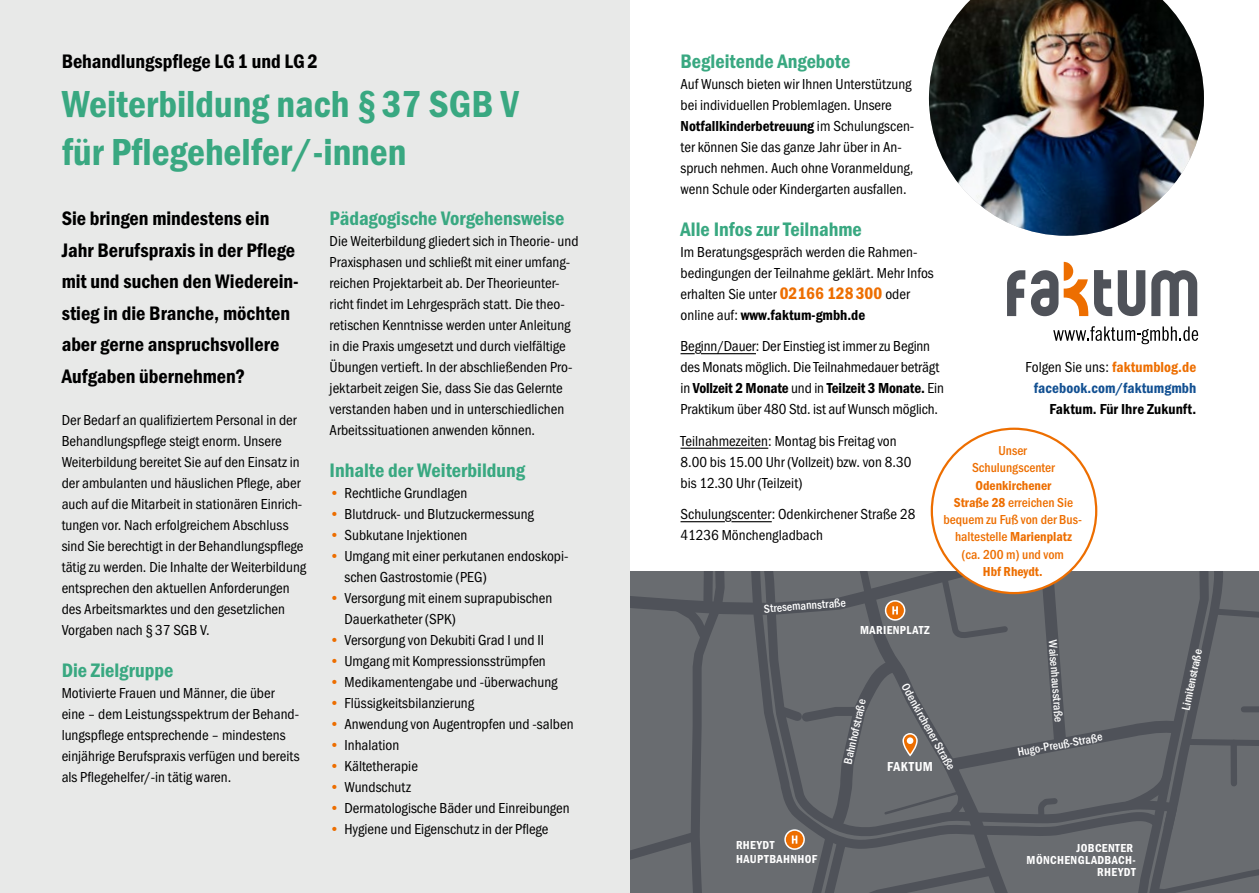
<style>
.page{position:relative;width:1259px;height:893px;background:#fff}
.page>*{position:absolute;margin:0;border:0;box-sizing:border-box;transform-origin:0 0}
.t1{font:39px/48.8px "Franklin Gothic URW Con Dem";color:#39a881}
.t2{font:20.25px/31.5px "Franklin Gothic URW Con Dem";color:#000}
.t3{font:20.25px "Franklin Gothic URW Con Dem";color:#39a881}
.t4{font:15px/21px "Franklin Gothic URW Con Boo";color:#000}
.t5{font:15px "Franklin Gothic URW Con Dem";color:#000}
.t6{font:15px "Franklin Gothic URW Con Dem";letter-spacing:.005em;color:#125092}
.t7{font:500 13.5px/17.2px "Franklin Gothic URW Con";color:#ed6e00;text-align:center}
.t8{font:13.5px "Franklin Gothic URW Con Dem";color:#ed6e00}
.t9{font:13.5px "Franklin Gothic URW Con Dem";letter-spacing:.03em;color:#fff}
.t10{font:500 12px "Franklin Gothic URW Con";color:#fff}
.t11{font:12px/12px "Franklin Gothic URW Con Dem";letter-spacing:.03em;color:#fff}
.s1{font-family:"Franklin Gothic URW Con Dem";color:#ed6e00}
.s2{font-family:"Franklin Gothic URW Con Boo"}
.s3{font-family:"Franklin Gothic URW Con Dem";font-size:17.25px;color:#ed6e00}
.s4{font-family:"Franklin Gothic URW Con Dem";font-weight:400}
</style>
<div class="page">
<svg style="left:629px;top:572px;width:630px;height:321px;background:#64676b"></svg>
<div style="left:0;top:0;width:629px;height:893px;background:#e8e9e8"></div>
<svg style="left:680px;top:353px;width:14px;height:1px"></svg>
<hr style="left:701px;top:353px;width:55px;height:1px;background:#000">
<hr style="left:680px;top:448px;width:88px;height:1px;background:#000">
<hr style="left:680px;top:521px;width:45px;height:1px;background:#000">
<hr style="left:731px;top:521px;width:41px;height:1px;background:#000">
<svg style="left:1007px;top:270px;width:18px;height:46px"></svg>
<svg style="left:1151px;top:270px;width:46px;height:46px"></svg>
<svg style="left:1094px;top:270px;width:51px;height:46px"></svg>
<svg style="left:1031px;top:262px;width:57px;height:54px"></svg>
<svg style="left:1053px;top:326px;width:145px;height:18px"></svg>
<div style="left:932px;top:429px;width:164px;height:164px;background:#fff;border-radius:50%"></div>
<img style="left:929px;top:0;width:275px;height:236px">
<h2 class="t2" style="left:62px;top:44px;width:257px">Behandlungspflege LG1 und LG2</h2>
<h1 class="t1" style="left:62px;top:77px;width:458px">Weiterbildung nach §37 SGB V für Pflegehelfer/-innen</h1>
<h2 class="t2" style="left:62px;top:202px;width:238px">Sie bringen mindestens ein<br>Jahr Berufspraxis in der Pflege mit und suchen den Wiederein&shy;stieg in die Branche, möchten aber gerne anspruchsvollere<br>Aufgaben übernehmen?</h2>
<p class="t4" style="left:62px;top:409px;width:246px">Der Bedarf an qualifiziertem Personal in der Behandlungspflege steigt enorm. Unsere Weiterbildung bereitet Sie auf den Einsatz in der ambulanten und häuslichen Pflege, aber auch auf die Mitarbeit in stationären Einrich&shy;tungen vor. Nach erfolgreichem Abschluss sind Sie berechtigt in der Behandlungspflege tätig zu werden. Die Inhalte der Weiterbildung entsprechen den aktuellen Anforderungen des Arbeitsmarktes und den gesetzlichen Vorgaben nach §37 SGB V.</p>
<h2 class="t3" style="left:62px;top:656px;width:113px">Die Zielgruppe</h2>
<p class="t4" style="left:62px;top:682px;width:239px">Motivierte Frauen und Männer, die über eine – dem Leistungsspektrum der Behand&shy;lungspflege entsprechende – mindestens einjährige Berufspraxis verfügen und bereits als Pflegehelfer/-in tätig waren.</p>
<h2 class="t3" style="left:330px;top:205px;width:236px">Pädagogische Vorgehensweise</h2>
<p class="t4" style="left:330px;top:231px;width:250px">Die Weiterbildung gliedert sich in Theorie- und Praxisphasen und schließt mit einer umfang&shy;reichen Projektarbeit ab. Der Theorieunter&shy;richt findet im Lehrgespräch statt. Die theo&shy;retischen Kenntnisse werden unter Anleitung in die Praxis umgesetzt und durch vielfältige Übungen vertieft. In der abschließenden Pro&shy;jektarbeit zeigen Sie, dass Sie das Gelernte verstanden haben und in unterschiedlichen Arbeitssituationen anwenden können.</p>
<h2 class="t3" style="left:330px;top:457px;width:197px">Inhalte der Weiterbildung</h2>
<p class="t4" style="left:330px;top:483px;width:139px"><span class="s1">•</span> Rechtliche Grundlagen</p>
<p class="t4" style="left:330px;top:504px;width:206px"><span class="s1">•</span> Blutdruck- und Blutzuckermessung</p>
<p class="t4" style="left:330px;top:525px;width:139px"><span class="s1">•</span> Subkutane Injektionen</p>
<p class="t4" style="left:344px;top:546px;width:225px;text-indent:-15px"><span class="s1">•</span> Umgang mit einer perkutanen endoskopi&shy;schen Gastrostomie (PEG)</p>
<p class="t4" style="left:344px;top:588px;width:209px;text-indent:-15px"><span class="s1">•</span> Versorgung mit einem suprapubischen<br>Dauerkatheter (SPK)</p>
<p class="t4" style="left:330px;top:630px;width:216px"><span class="s1">•</span> Versorgung von Dekubiti Grad I und II</p>
<p class="t4" style="left:330px;top:651px;width:218px"><span class="s1">•</span> Umgang mit Kompressionsstrümpfen</p>
<p class="t4" style="left:330px;top:672px;width:229px"><span class="s1">•</span> Medikamentengabe und -überwachung</p>
<p class="t4" style="left:330px;top:693px;width:146px"><span class="s1">•</span> Flüssigkeitsbilanzierung</p>
<p class="t4" style="left:330px;top:714px;width:245px"><span class="s1">•</span> Anwendung von Augentropfen und -salben</p>
<p class="t4" style="left:330px;top:735px;width:71px"><span class="s1">•</span> Inhalation</p>
<p class="t4" style="left:330px;top:756px;width:90px"><span class="s1">•</span> Kältetherapie</p>
<p class="t4" style="left:330px;top:777px;width:83px"><span class="s1">•</span> Wundschutz</p>
<p class="t4" style="left:330px;top:798px;width:242px"><span class="s1">•</span> Dermatologische Bäder und Einreibungen</p>
<p class="t4" style="left:330px;top:819px;width:220px"><span class="s1">•</span> Hygiene und Eigenschutz in der Pflege</p>
<h2 class="t3" style="left:680px;top:47px;width:171px">Begleitende Angebote</h2>
<p class="t4" style="left:680px;top:73px;width:233px">Auf Wunsch bieten wir Ihnen Unterstützung bei individuellen Problemlagen. Unsere</p>
<p class="t5" style="left:680px;top:116px;width:235px">Notfallkinderbetreuung <span class="s2">im Schulungscen-</span></p>
<p class="t4" style="left:680px;top:136px;width:234px">ter können Sie das ganze Jahr über in An&shy;spruch nehmen. Auch ohne Voranmeldung, wenn Schule oder Kindergarten ausfallen.</p>
<h2 class="t3" style="left:680px;top:215px;width:183px">Alle Infos zur Teilnahme</h2>
<p class="t4" style="left:680px;top:241px;width:255px">Im Beratungsgespräch werden die Rahmen&shy;bedingungen der Teilnahme geklärt. Mehr Infos erhalten Sie unter <span class="s3">02166 128300</span> oder</p>
<p class="t5" style="left:680px;top:305px;width:186px"><span class="s2">online auf:</span> www.faktum-gmbh.de</p>
<p class="t4" style="left:680px;top:336px;width:260px">Beginn/Dauer: Der Einstieg ist immer zu Beginn des Monats möglich. Die Teilnahmedauer beträgt</p>
<p class="t5" style="left:680px;top:378px;width:265px"><span class="s2">in</span> Vollzeit 2 Monate <span class="s2">und in</span> Teilzeit 3 Monate. <span class="s2">Ein</span></p>
<p class="t4" style="left:680px;top:393px;width:259px;line-height:31.5px">Praktikum über 480 Std. ist auf Wunsch möglich.<br>Teilnahmezeiten: Montag bis Freitag von</p>
<p class="t4" style="left:680px;top:451px;width:232px">8.00 bis 15.00 Uhr (Vollzeit) bzw. von 8.30 bis 12.30 Uhr (Teilzeit)</p>
<p class="t4" style="left:680px;top:504px;width:236px">Schulungscenter: Odenkirchener Straße 28<br>41236 Mönchengladbach</p>
<p class="t4" style="left:1025px;top:357px;width:172px">Folgen Sie uns: <span class="s1">faktumblog.de</span></p>
<p class="t6" style="left:1034px;top:378px;width:164px">facebook.com/faktumgmbh</p>
<p class="t5" style="left:1049px;top:399px;width:148px">Faktum. Für Ihre Zukunft.</p>
<p class="t7" style="left:972px;top:441px;width:84px">Unser<br>Schulungscenter</p>
<p class="t8" style="left:975px;top:476px;width:77px">Odenkirchener</p>
<p class="t7" style="left:943px;top:493px;width:140px"><span class="s4">Straße 28</span> erreichen Sie bequem zu Fuß von der Bus&shy;haltestelle <span class="s4">Marienplatz </span>(ca. 200 m) und vom</p>
<p class="t8" style="left:983px;top:562px;width:61px">Hbf Rheydt.</p>
<p class="t10" style="left:763px;top:600px;width:84px;rotate:-4deg">Stresemannstraße</p>
<p class="t11" style="left:860px;top:623px;width:71px">MARIENPLATZ</p>
<p class="t10" style="left:839px;top:762px;width:68px;rotate:-77deg">Bahnhofstraße</p>
<p class="t10" style="left:911px;top:680px;width:98px;rotate:61deg">Odenkirchener Straße</p>
<p class="t9" style="left:887px;top:757px;width:47px">FAKTUM</p>
<p class="t10" style="left:1060px;top:640px;width:84px;rotate:86deg">Waisenhausstraße</p>
<p class="t10" style="left:1016px;top:744px;width:88px;rotate:-10deg">Hugo-Preuß-Straße</p>
<p class="t11" style="left:736px;top:838px;width:83px;line-height:13.8px">RHEYDT<br>HAUPTBAHNHOF</p>
<p class="t11" style="left:1026px;top:841px;width:111px;text-align:right">JOBCENTER<br>MÖNCHENGLADBACH-<br>RHEYDT</p>
<p class="t10" style="left:1177px;top:708px;width:63px;rotate:-78deg">Limitenstraße</p>
</div>
